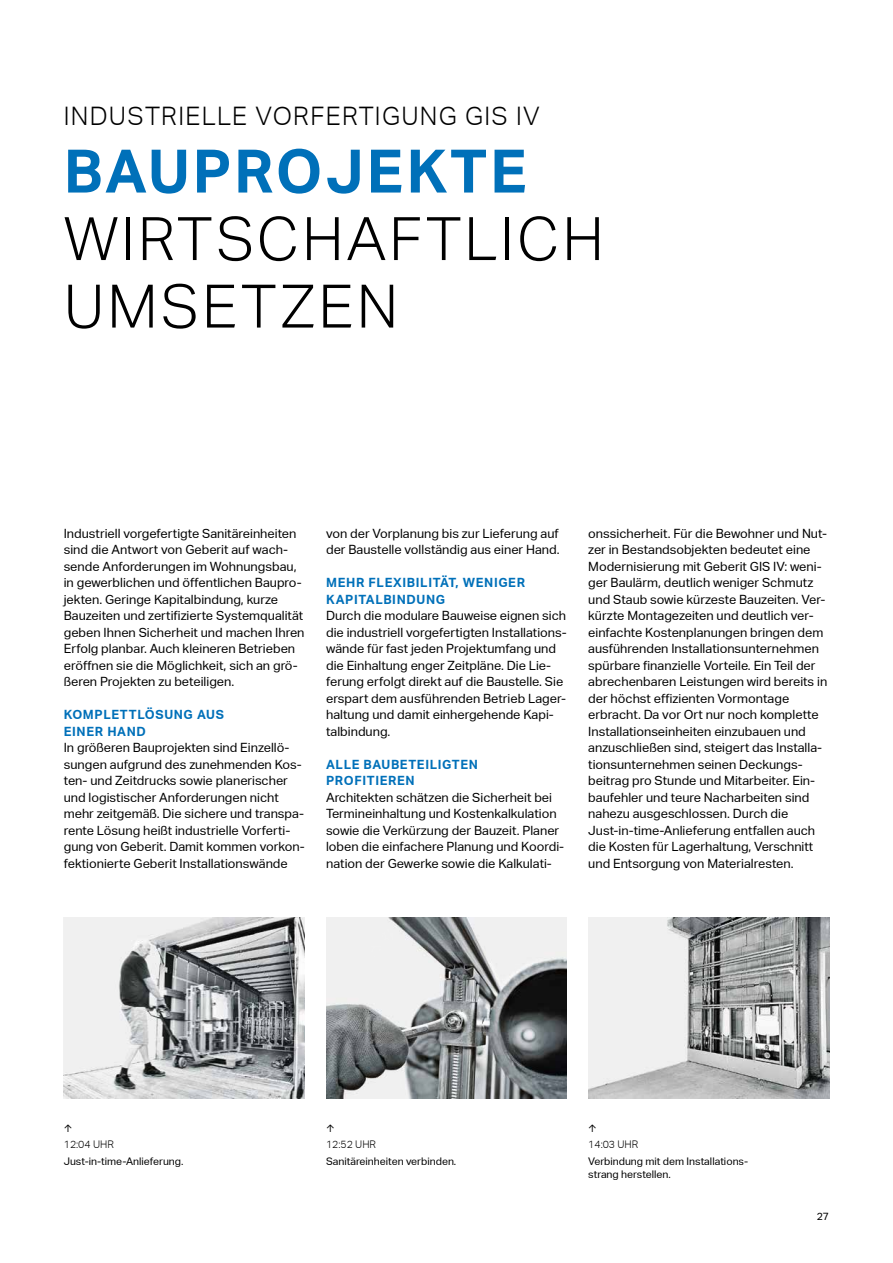
<style>
.page{position:relative;width:893px;height:1263px;background:#fff}
.page>*{position:absolute;margin:0;border:0;box-sizing:border-box;transform-origin:0 0}
.t1{font:300 60px/67.5px "Aktiv Grotesk Geberit";letter-spacing:.05em;color:#000}
.t2{font:700 60px "Aktiv Grotesk Geberit";letter-spacing:.05em;color:#0070b9}
.t3{font:300 25.5px "Aktiv Grotesk Geberit";letter-spacing:.05em;color:#000}
.t4{font:12.75px/16.5px "Aktiv Grotesk Geberit";color:#000}
.t5{font:700 12.75px/16.5px "Aktiv Grotesk Geberit";letter-spacing:.05em;color:#0070b9}
.t6{font:10.5px/13.5px "Aktiv Grotesk Geberit";color:#000}
.t7{font:300 10.5px "Aktiv Grotesk Geberit";color:#000}
</style>
<div class="page">
<img style="left:64px;top:917px;width:241px;height:182px">
<img style="left:326px;top:917px;width:241px;height:182px">
<img style="left:588px;top:917px;width:241px;height:182px">
<h2 class="t3" style="left:64px;top:101px;width:477px">INDUSTRIELLE VORFERTIGUNG GIS IV</h2>
<h1 class="t2" style="left:64px;top:137px;width:464px">BAUPROJEKTE</h1>
<h1 class="t1" style="left:64px;top:206px;width:541px">WIRTSCHAFTLICH<br>UMSETZEN</h1>
<p class="t4" style="left:64px;top:525px;width:242px">Industriell vorgefertigte Sanitäreinheiten sind die Antwort von Geberit auf wach&shy;sende Anforderungen im Wohnungsbau, in gewerblichen und öffentlichen Baupro&shy;jekten. Geringe Kapitalbindung, kurze Bauzeiten und zertifizierte Systemqualität geben Ihnen Sicherheit und machen Ihren Erfolg planbar. Auch kleineren Betrieben eröffnen sie die Möglichkeit, sich an grö&shy;ßeren Projekten zu beteiligen.</p>
<p class="t5" style="left:64px;top:706px;width:162px">KOMPLETTLÖSUNG AUS<br>EINER HAND</p>
<p class="t4" style="left:64px;top:739px;width:242px">In größeren Bauprojekten sind Einzellö&shy;sungen aufgrund des zunehmenden Kos&shy;ten- und Zeitdrucks sowie planerischer und logistischer Anforderungen nicht mehr zeitgemäß. Die sichere und transpa&shy;rente Lösung heißt industrielle Vorferti&shy;gung von Geberit. Damit kommen vorkon&shy;fektionierte Geberit Installationswände</p>
<p class="t4" style="left:326px;top:525px;width:235px">von der Vorplanung bis zur Lieferung auf der Baustelle vollständig aus einer Hand.</p>
<p class="t5" style="left:326px;top:574px;width:200px">MEHR FLEXIBILITÄT, WENIGER<br>KAPITALBINDUNG</p>
<p class="t4" style="left:326px;top:607px;width:242px">Durch die modulare Bauweise eignen sich die industriell vorgefertigten Installations&shy;wände für fast jeden Projektumfang und die Einhaltung enger Zeitpläne. Die Lie&shy;ferung erfolgt direkt auf die Baustelle. Sie erspart dem ausführenden Betrieb Lager&shy;haltung und damit einhergehende Kapi&shy;talbindung.</p>
<p class="t5" style="left:326px;top:756px;width:153px">ALLE BAUBETEILIGTEN<br>PROFITIEREN</p>
<p class="t4" style="left:326px;top:789px;width:240px">Architekten schätzen die Sicherheit bei Termineinhaltung und Kostenkalkulation sowie die Verkürzung der Bauzeit. Planer loben die einfachere Planung und Koordi&shy;nation der Gewerke sowie die Kalkulati-</p>
<p class="t4" style="left:588px;top:525px;width:241px">onssicherheit. Für die Bewohner und Nut&shy;zer in Bestandsobjekten bedeutet eine Modernisierung mit Geberit GIS IV: weni&shy;ger Baulärm, deutlich weniger Schmutz und Staub sowie kürzeste Bauzeiten. Ver&shy;kürzte Montagezeiten und deutlich ver&shy;einfachte Kostenplanungen bringen dem ausführenden Installationsunternehmen spürbare finanzielle Vorteile. Ein Teil der abrechenbaren Leistungen wird bereits in der höchst effizienten Vormontage erbracht. Da vor Ort nur noch komplette Installationseinheiten einzubauen und anzuschließen sind, steigert das Installa&shy;tionsunternehmen seinen Deckungs&shy;beitrag pro Stunde und Mitarbeiter. Ein&shy;baufehler und teure Nacharbeiten sind nahezu ausgeschlossen. Durch die Just-in-time-Anlieferung entfallen auch die Kosten für Lagerhaltung, Verschnitt und Entsorgung von Materialresten.</p>
<p class="t6" style="left:64px;top:1121px;width:9px">↑</p>
<p class="t7" style="left:64px;top:1138px;width:52px">12:04 UHR</p>
<p class="t6" style="left:64px;top:1154px;width:121px">Just-in-time-Anlieferung.</p>
<p class="t6" style="left:326px;top:1121px;width:9px">↑</p>
<p class="t7" style="left:326px;top:1138px;width:52px">12:52 UHR</p>
<p class="t6" style="left:326px;top:1154px;width:132px">Sanitäreinheiten verbinden.</p>
<p class="t6" style="left:588px;top:1121px;width:9px">↑</p>
<p class="t7" style="left:588px;top:1138px;width:52px">14:03 UHR</p>
<p class="t6" style="left:588px;top:1154px;width:161px">Verbindung mit dem Installations&shy;strang herstellen.</p>
<p class="t6" style="left:817px;top:1210px;width:14px">27</p>
</div>
